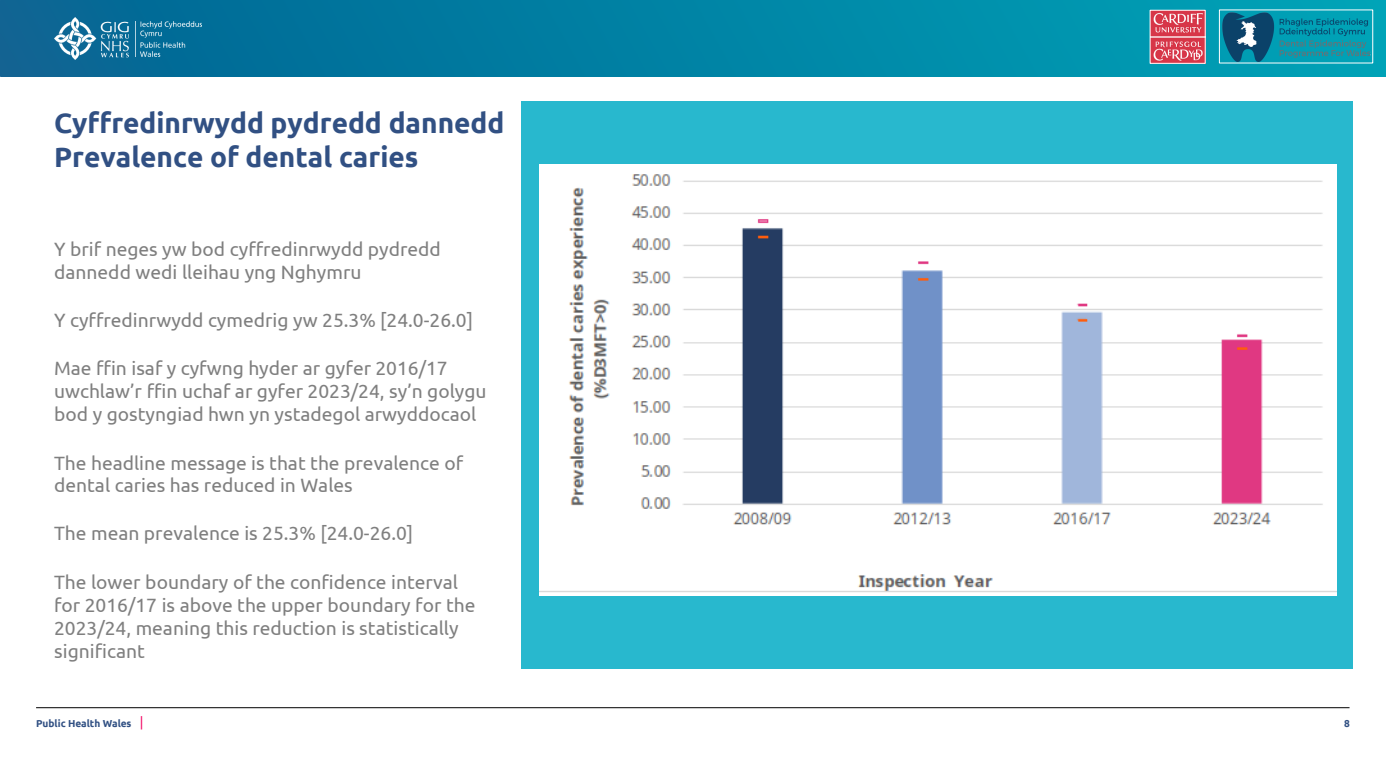
<style>
.page{position:relative;width:1386px;height:780px;background:#fff}
.page>*{position:absolute;margin:0;border:0;box-sizing:border-box;transform-origin:0 0}
.t1{font:700 28px/34.4px "Ubuntu";color:#315083}
.t2{font:19.25px/22.9px "Ubuntu";color:#7f7f7f}
.t3{font:700 10.06px "Ubuntu";color:#315083}
</style>
<div class="page">
<hr style="left:36px;top:707px;width:1313px;height:1px;background:#000">
<svg style="left:141px;top:716px;width:1px;height:13px"></svg>
<img style="left:0;top:0;width:1385px;height:76px">
<img style="left:54px;top:17px;width:75px;height:42px">
<img style="left:135px;top:22px;width:67px;height:35px">
<div style="left:521px;top:101px;width:831px;height:567px;background:#28b8ce"></div>
<img style="left:1221px;top:12px;width:149px;height:49px">
<img style="left:1151px;top:12px;width:51px;height:49px">
<img style="left:539px;top:164px;width:797px;height:431px">
<h2 class="t1" style="left:54px;top:105px;width:452px">Cyffredinrwydd pydredd dannedd<br>Prevalence of dental caries</h2>
<p class="t2" style="left:54px;top:237px;width:388px;line-height:22.7px">Y brif neges yw bod cyffredinrwydd pydredd dannedd wedi lleihau yng Nghymru</p>
<p class="t2" style="left:54px;top:308px;width:420px">Y cyffredinrwydd cymedrig yw 25.3% [24.0-26.0]</p>
<p class="t2" style="left:54px;top:356px;width:434px">Mae ffin isaf y cyfwng hyder ar gyfer 2016/17 uwchlaw’r ffin uchaf ar gyfer 2023/24, sy’n golygu bod y gostyngiad hwn yn ystadegol arwyddocaol</p>
<p class="t2" style="left:54px;top:450px;width:410px;line-height:22.7px">The headline message is that the prevalence of dental caries has reduced in Wales</p>
<p class="t2" style="left:54px;top:521px;width:360px">The mean prevalence is 25.3% [24.0-26.0]</p>
<p class="t2" style="left:54px;top:569px;width:423px">The lower boundary of the confidence interval for 2016/17 is above the upper boundary for the 2023/24, meaning this reduction is statistically significant</p>
<p class="t3" style="left:36px;top:716px;width:97px">Public Health Wales</p>
<p class="t3" style="left:1343px;top:716px;width:7px">8</p>
</div>
